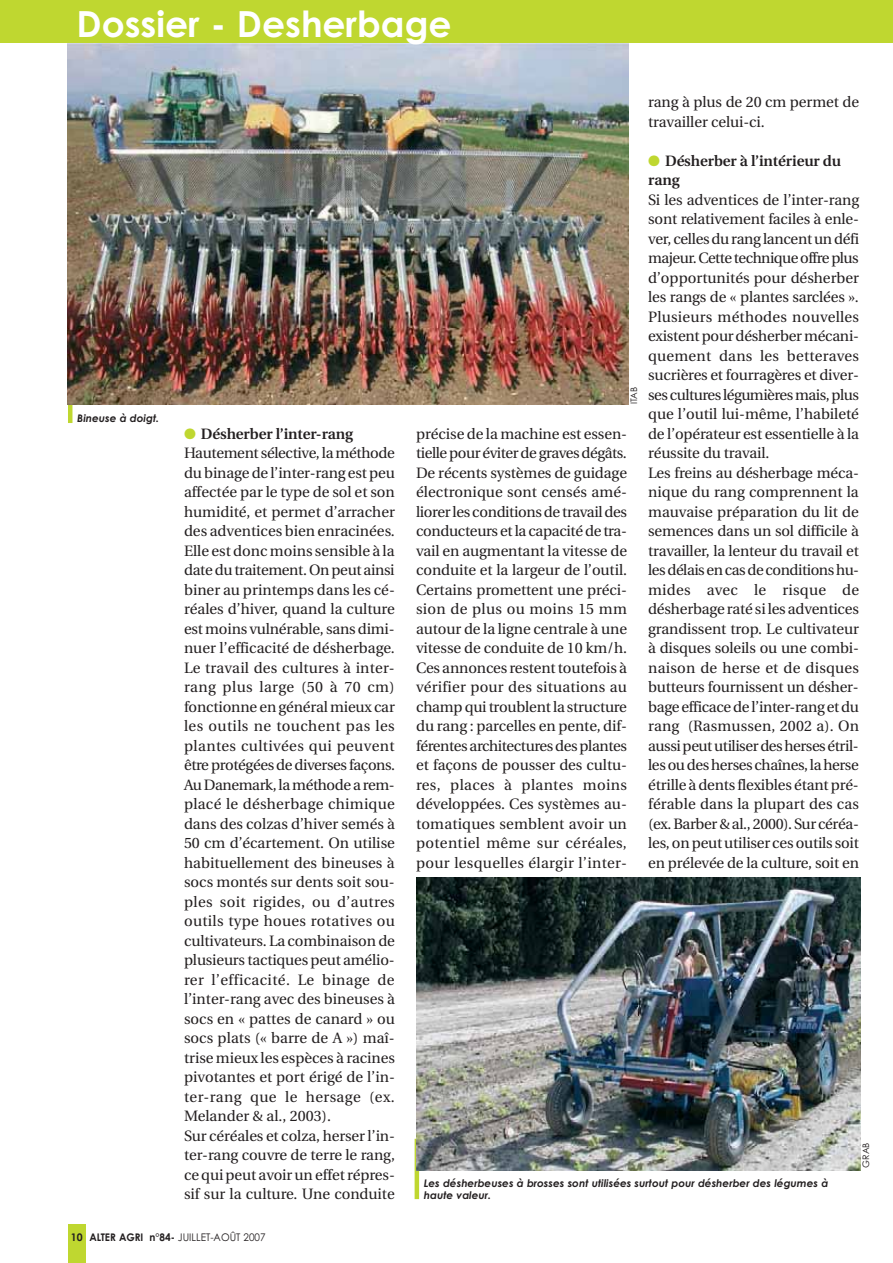
<style>
.page{position:relative;width:893px;height:1263px;background:#fff}
.page>*{position:absolute;margin:0;border:0;box-sizing:border-box;transform-origin:0 0}
.t1{font:700 36px "Century Gothic";color:#fff}
.t2{font:15px/19.5px "Utopia";letter-spacing:-.005em;color:#231f20}
.t3{font:600 15px/19.5px "Utopia";letter-spacing:-.005em;color:#231f20}
.t4{font:italic 700 10.5px/12px "Century Gothic";color:#231f20}
.t5{font:700 10.5px "Century Gothic";color:#231f20}
.t6{font:9px "Century Gothic";color:#231f20}
.s1{color:#bfd730}
.s2{font-weight:600}
.s3{font-weight:400}
</style>
<div class="page">
<hr style="left:415px;top:1139px;width:4px;height:60px;background:#bfd730">
<img style="left:416px;top:878px;width:444px;height:293px">
<hr style="left:68px;top:370px;width:4px;height:53px;background:#bfd730">
<img style="left:68px;top:43px;width:560px;height:362px">
<div style="left:68px;top:1225px;width:17px;height:38px;background:#bfd730"></div>
<div style="left:0;top:0;width:893px;height:43px;background:#bfd730"></div>
<h1 class="t1" style="left:76px;top:11px;width:376px">Dossier - Desherbage</h1>
<p class="t4" style="left:77px;top:414px;width:83px">Bineuse à doigt.</p>
<p class="t2" style="left:648px;top:94px;width:212px">rang à plus de 20 cm permet de travailler celui-ci.</p>
<p class="t3" style="left:648px;top:152px;width:194px"><span class="s1">●</span> Désherber à l’intérieur du rang</p>
<p class="t2" style="left:648px;top:191px;width:212px">Si les adventices de l’inter-rang sont relativement faciles à enle&shy;ver, celles du rang lancent un défi majeur. Cette technique offre plus d’opportunités pour désherber les rangs de « plantes sarclées ».<br>Plusieurs méthodes nouvelles existent pour désherber mécani&shy;quement dans les betteraves sucrières et fourragères et diver&shy;ses cultures légumières mais, plus que l’outil lui-même, l’habileté de l’opérateur est essentielle à la réussite du travail.<br>Les freins au désherbage méca&shy;nique du rang comprennent la mauvaise préparation du lit de semences dans un sol difficile à travailler, la lenteur du travail et les délais en cas de conditions hu&shy;mides avec le risque de désherbage raté si les adventices grandissent trop. Le cultivateur à disques soleils ou une combi&shy;naison de herse et de disques butteurs fournissent un désher&shy;bage efficace de l’inter-rang et du rang (Rasmussen, 2002 a). On aussi peut utiliser des herses étril&shy;les ou des herses chaînes, la herse étrille à dents flexibles étant pré&shy;férable dans la plupart des cas (ex. Barber &amp; al., 2000). Sur céréa&shy;les, on peut utiliser ces outils soit en prélevée de la culture, soit en</p>
<p class="t6" style="left:630px;top:404px;width:18px;rotate:-90deg">ITAB</p>
<p class="t2" style="left:184px;top:425px;width:212px"><span class="s1">●</span> <span class="s2">Désherber l’inter-rang<br></span>Hautement sélective, la méthode du binage de l’inter-rang est peu affectée par le type de sol et son humidité, et permet d’arracher des adventices bien enracinées.<br>Elle est donc moins sensible à la date du traitement. On peut ainsi biner au printemps dans les cé&shy;réales d’hiver, quand la culture est moins vulnérable, sans dimi&shy;nuer l’efficacité de désherbage.<br>Le travail des cultures à inter&shy;rang plus large (50 à 70 cm) fonctionne en général mieux car les outils ne touchent pas les plantes cultivées qui peuvent être protégées de diverses façons.<br>Au Danemark, la méthode a rem&shy;placé le désherbage chimique dans des colzas d’hiver semés à<br>50 cm d’écartement. On utilise habituellement des bineuses à socs montés sur dents soit sou&shy;ples soit rigides, ou d’autres outils type houes rotatives ou cultivateurs. La combinaison de plusieurs tactiques peut amélio&shy;rer l’efficacité. Le binage de l’inter-rang avec des bineuses à socs en « pattes de canard » ou socs plats (« barre de A ») maî&shy;trise mieux les espèces à racines pivotantes et port érigé de l’in&shy;ter-rang que le hersage (ex.<br>Melander &amp; al., 2003).<br>Sur céréales et colza, herser l’in&shy;ter-rang couvre de terre le rang, ce qui peut avoir un effet répres&shy;sif sur la culture. Une conduite</p>
<p class="t2" style="left:416px;top:425px;width:213px;text-align:justify">précise de la machine est essen&shy;tielle pour éviter de graves dégâts.<br>De récents systèmes de guidage électronique sont censés amé&shy;liorer les conditions de travail des conducteurs et la capacité de tra&shy;vail en augmentant la vitesse de conduite et la largeur de l’outil.<br>Certains promettent une préci&shy;sion de plus ou moins 15 mm autour de la ligne centrale à une vitesse de conduite de 10 km/h.<br>Ces annonces restent toutefois à vérifier pour des situations au champ qui troublent la structure du rang : parcelles en pente, dif&shy;férentes architectures des plantes et façons de pousser des cultu&shy;res, places à plantes moins développées. Ces systèmes au&shy;tomatiques semblent avoir un potentiel même sur céréales, pour lesquelles élargir l’inter-</p>
<p class="t6" style="left:862px;top:1168px;width:27px;rotate:-90deg">GRAB</p>
<p class="t4" style="left:424px;top:1178px;width:406px">Les désherbeuses à brosses sont utilisées surtout pour désherber des légumes à haute valeur.</p>
<p class="t5" style="left:71px;top:1233px;width:196px">10 ALTER AGRI n°84- <span class="s3">JUILLET-AOÛT 2007</span></p>
</div>
